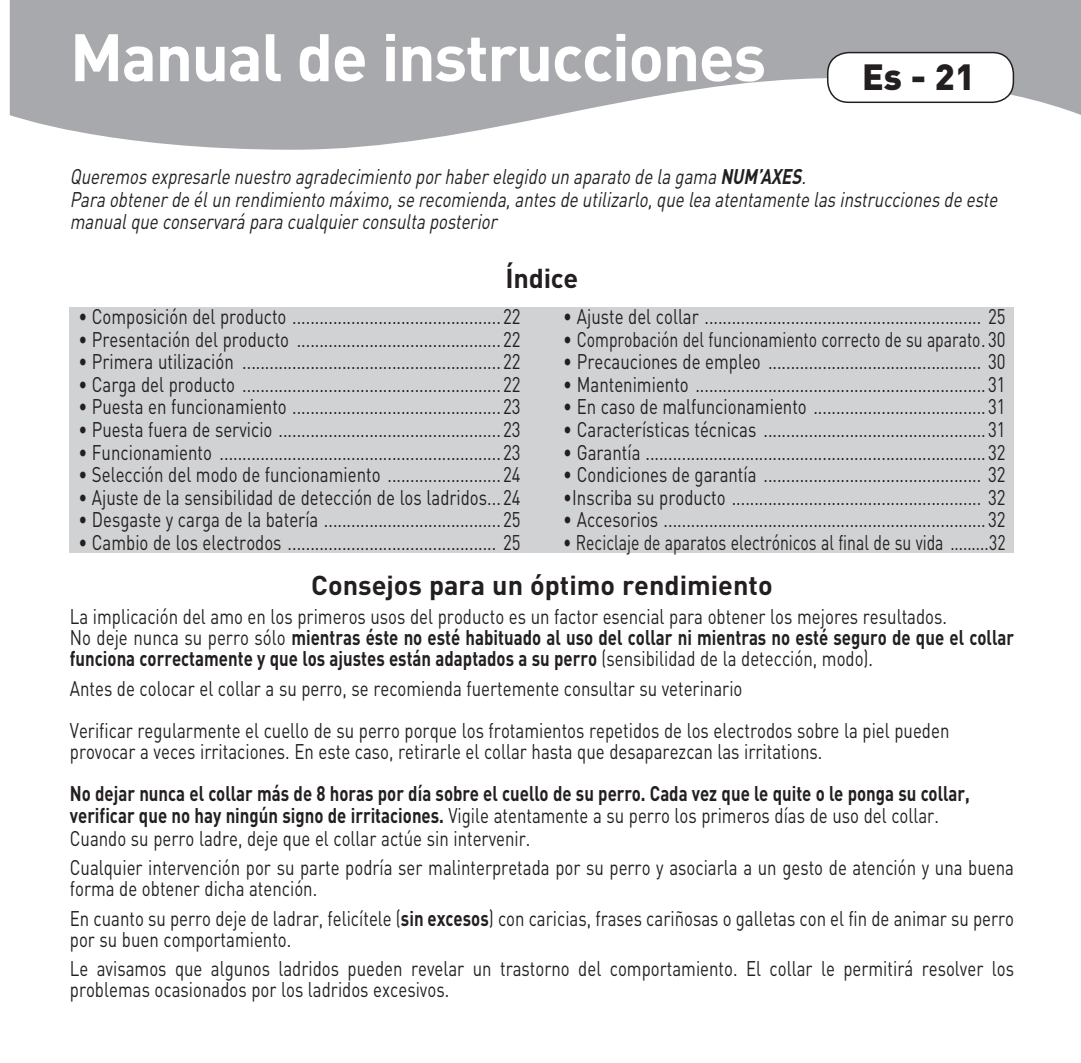
<style>
.page{position:relative;width:1081px;height:1063px;background:#fff}
.page>*{position:absolute;margin:0;border:0;box-sizing:border-box;transform-origin:0 0}
.t1{font:700 66px "DIN";letter-spacing:-.025em;color:#fff}
.t2{font:900 36px "DIN";color:#231f20}
.t3{font:700 27px "DIN";color:#231f20}
.t4{font:21px/21px "DIN";color:#231f20;scale:.8 1}
.t5{font:700 21px/22.5px "DIN";color:#231f20;scale:.8 1}
.t6{font:italic 21px/22.5px "DIN";color:#231f20;scale:.8 1}
.t7{font:21px "DIN";color:#231f20;scale:.75 1}
.s1{font-weight:700}
.s2{font-weight:400}
</style>
<div class="page">
<svg style="left:10px;top:0;width:1071px;height:150px;fill:#a8a9ad"></svg>
<div style="left:827px;top:53px;width:186px;height:49px;background:#fff;border-radius:21px"></div>
<div style="left:827px;top:52px;width:187px;height:51px;border:2px solid #231f20;border-radius:21px"></div>
<div style="left:70px;top:307px;width:944px;height:245px;background:#d1d2d4"></div>
<h1 class="t1" style="left:70px;top:34px;width:698px">Manual de instrucciones</h1>
<h2 class="t2" style="left:862px;top:64px;width:114px">Es - 21</h2>
<p class="t6" style="left:70px;top:168px;width:1165px">Queremos expresarle nuestro agradecimiento por haber elegido un aparato de la gama <span class="s1">NUM’AXES</span>.<br>Para obtener de élun rendimiento máximo,se recomienda,antes de utilizarlo,que lea atentamente las instrucciones de este manualque conservará para cualquier consulta posterior</p>
<p class="t3" style="left:505px;top:269px;width:74px">Índice</p>
<p class="t4" style="left:78px;top:309px;width:554px">• Composición del producto .............................................. 22</p>
<p class="t4" style="left:78px;top:331px;width:554px">• Presentación del producto ............................................. 22</p>
<p class="t4" style="left:78px;top:354px;width:554px">• Primera utilización ......................................................... 22</p>
<p class="t4" style="left:78px;top:376px;width:554px">• Carga del producto ......................................................... 22</p>
<p class="t4" style="left:78px;top:399px;width:554px">• Puesta en funcionamiento .............................................. 23</p>
<p class="t4" style="left:78px;top:421px;width:554px">• Puesta fuera de servicio ................................................. 23</p>
<p class="t4" style="left:78px;top:444px;width:554px">• Funcionamiento .............................................................. 23</p>
<p class="t4" style="left:78px;top:466px;width:554px">• Selección del modo de funcionamiento ......................... 24</p>
<p class="t4" style="left:78px;top:489px;width:554px">• Ajuste de la sensibilidad de detección de los ladridos ... 24</p>
<p class="t4" style="left:78px;top:511px;width:554px">• Desgaste y carga de la batería ....................................... 25</p>
<p class="t4" style="left:78px;top:534px;width:554px">• Cambio de los electrodos .............................................. 25</p>
<p class="t4" style="left:563px;top:309px;width:554px">• Ajuste del collar ............................................................. 25</p>
<p class="t4" style="left:563px;top:331px;width:554px">• Comprobación del funcionamiento correcto de su aparato . 30</p>
<p class="t4" style="left:563px;top:354px;width:554px">• Precauciones de empleo ............................................... 30</p>
<p class="t4" style="left:563px;top:376px;width:554px">• Mantenimiento ................................................................ 31</p>
<p class="t4" style="left:563px;top:399px;width:554px">• En caso de malfuncionamiento ...................................... 31</p>
<p class="t4" style="left:563px;top:421px;width:554px">• Características técnicas ................................................. 31</p>
<p class="t4" style="left:563px;top:444px;width:554px">• Garantía ........................................................................... 32</p>
<p class="t4" style="left:563px;top:466px;width:554px">• Condiciones de garantía ................................................ 32</p>
<p class="t4" style="left:563px;top:489px;width:554px">•Inscriba su producto ....................................................... 32</p>
<p class="t4" style="left:563px;top:511px;width:554px">• Accesorios ....................................................................... 32</p>
<p class="t7" style="left:563px;top:534px;width:591px">• Reciclaje de aparatos electrónicos al final de su vida .........32</p>
<p class="t3" style="left:311px;top:575px;width:463px">Consejos para un óptimo rendimiento</p>
<p class="t4" style="left:70px;top:608px;width:1181px">La implicación del amo en los primeros usos del producto es un factor esencial para obtener los mejores resultados.<br>No deje nunca su perro sólo <span class="s1">mientras éste no esté habituado al uso del collar ni mientras no esté seguro de que el collar funciona correctamente y que los ajustes están adaptados a su perro</span> (sensibilidad de la detección, modo).</p>
<p class="t4" style="left:70px;top:669px;width:1101px;line-height:42px">Antes de colocar el collar a su perro, se recomienda fuertemente consultar su veterinario<br>Verificar regularmente el cuello de su perro porque los frotamientos repetidos de los electrodos sobre la piel pueden</p>
<p class="t4" style="left:70px;top:743px;width:942px">provocar a veces irritaciones. En este caso, retirarle el collar hasta que desaparezcan las irritations.</p>
<p class="t5" style="left:70px;top:784px;width:1126px">No dejar nunca el collar más de 8 horas por día sobre el cuello de su perro. Cada vez que le quite o le ponga su collar, verificar que no hay ningún signo de irritaciones. <span class="s2">Vigile atentamente a su perro los primeros días de uso del collar.<br>Cuando su perro ladre, deje que el collar actúe sin intervenir.</span></p>
<p class="t4" style="left:70px;top:859px;width:1181px">Cualquier intervención por su parte podría ser malinterpretada por su perro y asociarla a un gesto de atención y una buena forma de obtener dicha atención.</p>
<p class="t4" style="left:70px;top:910px;width:1181px">En cuanto su perro deje de ladrar, felicítele (<span class="s1">sin excesos</span>) con caricias, frases cariñosas o galletas con el fin de animar su perro por su buen comportamiento.</p>
<p class="t4" style="left:70px;top:960px;width:1181px">Le avisamos que algunos ladridos pueden revelar un trastorno del comportamiento. El collar le permitirá resolver los problemas ocasionados por los ladridos excesivos.</p>
</div>
